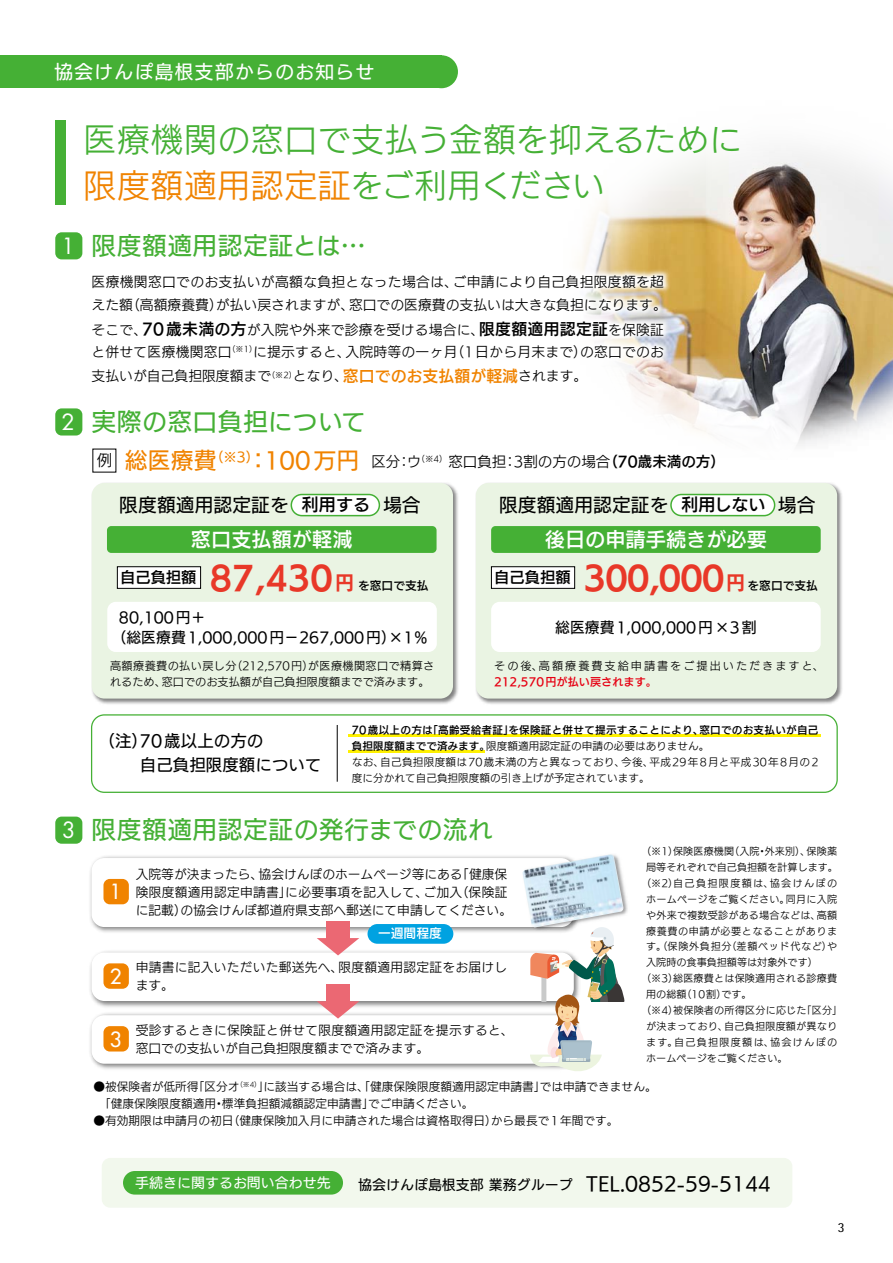
<style>
.page{position:relative;width:893px;height:1263px;background:#fff}
.page>*{position:absolute;margin:0;border:0;box-sizing:border-box;transform-origin:0 0}
.t1{font:33px/46.8px "UD Kakugo Small Pr 6 R";letter-spacing:.015em;color:#45b035}
.t2{font:31.95px "UD Kakugo Small Pr 6 B";letter-spacing:-.025em;color:#e83828}
.t3{font:24.9px "UD Kakugo Small Pr 6 M";letter-spacing:.015em;color:#45b035}
.t4{font:22.95px "UD Kakugo Small Pr 6 M";color:#f08300}
.t5{font:21.75px "Futura";color:#fff}
.t6{font:20.4px "Futura";color:#fff}
.t7{font:20.25px "UD Kakugo Small Pr 6 DB";color:#fff}
.t8{font:19.2px "UD Kakugo Small Pr 6 M";color:#000}
.t9{font:19.2px "UD Kakugo Small Pr 6 M";letter-spacing:.05em;color:#fff}
.t10{font:18.9px "UD Kakugo Small Pr 6 M";color:#000}
.t11{font:17.25px "UD Kakugo Small Pr 6 DB";color:#000}
.t12{font:16.5px/24.3px "UD Kakugo Small Pr 6 M";color:#000}
.t13{font:14.85px/20.4px "UD Kakugo Small Pr 6 M";color:#000}
.t14{font:14.55px "UD Kakugo Small Pr 6 R";color:#000}
.t15{font:13.95px "UD Kakugo Small Pr 6 M";color:#fff}
.t16{font:13.8px/23.9px "UD Kakugo Small Pr 6 R";letter-spacing:.015em;color:#000}
.t17{font:13.8px "Rotis Semi Sans";color:#000}
.t18{font:12.75px/18.1px "UD Kakugo Small Pr 6 R";color:#000}
.t19{font:12.75px/18.1px "UD Kakugo Small Pr 6 R";letter-spacing:.02em;color:#000}
.t20{font:12.75px "UD Kakugo Small Pr 6 DB";color:#fff}
.t21{font:11.7px/17px "UD Kakugo Small Pr 6 R";color:#000}
.t22{font:11.1px/15.9px "UD Kakugo Small Pr 6 R";color:#000}
.t23{font:11.1px "UD Kakugo Small Pr 6 R";letter-spacing:.175em;color:#000}
.t24{font:11.1px "UD Kakugo Small Pr 6 DB";color:#e60012}
.t25{font:10.65px/15.9px "UD Kakugo Small Pr 6 R";color:#000}
.t26{font:10.65px "UD Kakugo Small Pr 6 DB";letter-spacing:.02em;color:#000}
.t27{font:10.05px "UD Kakugo Small Pr 6 R";letter-spacing:.02em;color:#000}
.t28{font:10.05px "UD Kakugo Small Pr 6 R";color:#000}
.t29{font:10.05px "UD Kakugo Small Pr 6 R";letter-spacing:.065em;color:#000}
.t30{font:10.05px "UD Kakugo Small Pr 6 R";letter-spacing:.135em;color:#000}
.t31{font:10.05px "UD Kakugo Small Pr 6 R";letter-spacing:.055em;color:#000}
.t32{font:10.05px "UD Kakugo Small Pr 6 R";letter-spacing:.125em;color:#000}
.s1{color:#f08300}
.s2{font-family:"UD Kakugo Small Pr 6 DB";font-size:15.9px}
.s3{font-family:"UD Kakugo Small Pr 6 DB";font-size:15.9px;color:#f08300}
.s4{font-family:"Futura";font-size:21.75px;color:#fff}
.s5{font-family:"UD Kakugo Small Pr 6 R";font-size:15.45px;color:#000}
.s6{font-family:"UD Kakugo Small Pr 6 DB"}
.s7{font-family:"UD Kakugo Small Pr 6 M";font-size:18.9px}
.s8{font-size:19.2px}
.s9{font-family:"UD Kakugo Small Pr 6 DB";font-size:11.7px;color:#000}
.s10{font-size:13.95px}
</style>
<div class="page">
<img style="left:595px;top:150px;width:298px;height:296px">
<img style="left:91px;top:483px;width:367px;height:221px">
<div style="left:92px;top:483px;width:361px;height:215px;background:#eaf4e3;border-radius:13px"></div>
<img style="left:475px;top:483px;width:367px;height:221px">
<div style="left:476px;top:483px;width:361px;height:215px;background:#eaf4e3;border-radius:13px"></div>
<img style="left:90px;top:856px;width:382px;height:80px">
<div style="left:92px;top:858px;width:482px;height:69px;background:#fff;border-radius:13px"></div>
<img style="left:90px;top:951px;width:440px;height:118px">
<div style="left:92px;top:952px;width:482px;height:49px;background:#fff;border-radius:13px"></div>
<div style="left:92px;top:1015px;width:482px;height:49px;background:#fff;border-radius:13px"></div>
<hr style="left:349px;top:734px;width:472px;height:3px;background:#fff100">
<hr style="left:349px;top:750px;width:136px;height:2px;background:#fff100">
<img style="left:472px;top:856px;width:156px;height:97px">
<img style="left:522px;top:854px;width:102px;height:74px">
<div style="left:0;top:55px;width:441px;height:33px;background:#45b035"></div>
<div style="left:425px;top:55px;width:33px;height:33px;background:#45b035;border-radius:50%"></div>
<img style="left:55px;top:217px;width:667px;height:229px">
<div style="left:55px;top:408px;width:27px;height:27px;background:#45b035;border-radius:6px"></div>
<div style="left:55px;top:817px;width:27px;height:27px;background:#45b035;border-radius:6px"></div>
<div style="left:103px;top:879px;width:26px;height:25px;background:#f08300;border-radius:6px"></div>
<div style="left:103px;top:963px;width:26px;height:26px;background:#f08300;border-radius:6px"></div>
<div style="left:103px;top:1026px;width:26px;height:25px;background:#f08300;border-radius:6px"></div>
<div style="left:291px;top:494px;width:88px;height:22px;background:#fff;border-radius:11px"></div>
<div style="left:291px;top:494px;width:89px;height:22px;border:2px solid #45b035;border-radius:11px"></div>
<div style="left:117px;top:567px;width:84px;height:21px;background:#fff"></div>
<div style="left:117px;top:566px;width:84px;height:22px;border:1px solid #000"></div>
<div style="left:107px;top:602px;width:330px;height:50px;background:#fff;border-radius:9px"></div>
<div style="left:107px;top:526px;width:330px;height:27px;background:#45b035;border-radius:4px"></div>
<div style="left:671px;top:494px;width:104px;height:22px;background:#fff;border-radius:11px"></div>
<div style="left:670px;top:494px;width:105px;height:22px;border:2px solid #45b035;border-radius:11px"></div>
<div style="left:491px;top:567px;width:84px;height:21px;background:#fff"></div>
<div style="left:491px;top:566px;width:84px;height:22px;border:1px solid #000"></div>
<div style="left:491px;top:526px;width:330px;height:27px;background:#45b035;border-radius:4px"></div>
<div style="left:491px;top:602px;width:330px;height:50px;background:#fff;border-radius:9px"></div>
<div style="left:91px;top:714px;width:747px;height:79px;border:1px solid #45b035;border-radius:13px"></div>
<hr style="left:337px;top:725px;width:1px;height:57px;background:#000">
<svg style="left:530px;top:927px;width:94px;height:144px"></svg>
<div style="left:326px;top:922px;width:24px;height:21px;background:#eb6873"></div>
<svg style="left:317px;top:938px;width:42px;height:17px"></svg>
<div style="left:326px;top:985px;width:24px;height:21px;background:#eb6873"></div>
<svg style="left:317px;top:1001px;width:42px;height:17px"></svg>
<div style="left:367px;top:924px;width:86px;height:20px;background:#00a2e1;border-radius:10px"></div>
<div style="left:102px;top:1158px;width:690px;height:50px;background:#f2f8ed;border-radius:9px"></div>
<div style="left:123px;top:1171px;width:220px;height:23px;background:#45b035;border-radius:12px"></div>
<div style="left:55px;top:121px;width:10px;height:84px;background:#45b035"></div>
<h3 class="t9" style="left:54px;top:61px;width:322px">協会けんぽ島根支部からのお知らせ</h3>
<h3 class="t5" style="left:62px;top:231px;width:15px">1</h3>
<h1 class="t1" style="left:84px;top:117px;width:660px">医療機関の窓口で支払う金額を抑えるために<span class="s1">限度額適用認定証</span>をご利用ください</h1>
<h3 class="t3" style="left:92px;top:232px;width:275px">限度額適用認定証とは…</h3>
<p class="t16" style="left:92px;top:270px;width:577px">医療機関窓口でのお支払いが高額な負担となった場合は、ご申請により自己負担限度額を超えた額（高額療養費）が払い戻されますが、窓口での医療費の支払いは大きな負担になります。そこで、<span class="s2">70歳未満の方</span>が入院や外来で診療を受ける場合に、<span class="s2">限度額適用認定証</span>を保険証</p>
<p class="t16" style="left:92px;top:340px;width:574px;line-height:24.5px">と併せて医療機関窓口<sup>（※1）</sup>に提示すると、入院時等の一ヶ月（1日から月末まで）の窓口でのお支払いが自己負担限度額まで<sup>（※2）</sup>となり、<span class="s3">窓口でのお支払額が軽減</span>されます。</p>
<h3 class="t3" style="left:62px;top:408px;width:306px"><span class="s4">2</span> 実際の窓口負担について</h3>
<h3 class="t4" style="left:97px;top:448px;width:264px"><span class="s5">例</span> 総医療費<sup>（※3）</sup>：100万円</h3>
<h3 class="t10" style="left:119px;top:495px;width:303px">限度額適用認定証を　　　　　場合</h3>
<p class="t14" style="left:371px;top:453px;width:355px">区分：ウ<sup>（※4）</sup>窓口負担：3割の方の場合<span class="s6">（70歳未満の方）</span></p>
<h3 class="t10" style="left:499px;top:495px;width:265px">限度額適用認定証を　　　　　</h3>
<p class="t11" style="left:681px;top:495px;width:136px">利用しない <span class="s7">場合</span></p>
<p class="t11" style="left:302px;top:495px;width:70px">利用する</p>
<h3 class="t7" style="left:191px;top:528px;width:163px">窓口支払額が軽減</h3>
<h3 class="t7" style="left:545px;top:528px;width:224px">後日の申請手続きが必要</h3>
<h2 class="t2" style="left:120px;top:560px;width:310px"><sup>自己負担額</sup> 87,430<span class="s8">円</span><span class="s9">を窓口で支払</span></h2>
<p class="t13" style="left:111px;top:607px;width:318px;text-indent:7px">80,100円＋<br>（総医療費1,000,000円－267,000円）×1％</p>
<h2 class="t2" style="left:494px;top:560px;width:325px"><sup>自己負担額</sup> 300,000<span class="s8">円</span><span class="s9">を窓口で支払</span></h2>
<p class="t13" style="left:555px;top:618px;width:203px">総医療費1,000,000円×3割</p>
<p class="t22" style="left:110px;top:658px;width:326px">高額療養費の払い戻し分（212,570円）が医療機関窓口で精算されるため、窓口でのお支払額が自己負担限度額までで済みます。</p>
<p class="t23" style="left:494px;top:660px;width:331px">その後、高額療養費支給申請書をご提出いただきますと、</p>
<p class="t24" style="left:494px;top:676px;width:164px">212,570円が払い戻されます。</p>
<h3 class="t5" style="left:62px;top:815px;width:15px">3</h3>
<p class="t12" style="left:107px;top:729px;width:216px;text-indent:-8px">（注）70歳以上の方の<br>　　自己負担限度額について</p>
<p class="t26" style="left:352px;top:724px;width:468px">70歳以上の方は「高齢受給者証」を保険証と併せて提示することにより、窓口でのお支払いが自己</p>
<p class="t25" style="left:352px;top:739px;width:468px"><span class="s6">負担限度額までで済みます。</span>限度額適用認定証の申請の必要はありません。<br>なお、自己負担限度額は70歳未満の方と異なっており、今後、平成29年8月と平成30年8月の2度に分かれて自己負担限度額の引き上げが予定されています。</p>
<h3 class="t3" style="left:92px;top:816px;width:403px">限度額適用認定証の発行までの流れ</h3>
<h3 class="t6" style="left:110px;top:878px;width:13px">1</h3>
<h3 class="t6" style="left:110px;top:963px;width:13px">2</h3>
<h3 class="t6" style="left:110px;top:1026px;width:13px">3</h3>
<p class="t18" style="left:136px;top:865px;width:378px">入院等が決まったら、協会けんぽのホームページ等にある「健康保険限度額適用認定申請書」に必要事項を記入して、ご加入（保険証に記載）の協会けんぽ都道府県支部へ郵送にて申請してください。</p>
<p class="t20" style="left:378px;top:926px;width:65px">一週間程度</p>
<p class="t19" style="left:136px;top:959px;width:373px">申請書に記入いただいた郵送先へ、限度額適用認定証をお届けします。</p>
<p class="t19" style="left:136px;top:1021px;width:379px">受診するときに保険証と併せて限度額適用認定証を提示すると、窓口での支払いが自己負担限度額までで済みます。</p>
<p class="t27" style="left:641px;top:845px;width:198px">（※1）保険医療機関（入院・外来別）、保険薬</p>
<p class="t28" style="left:646px;top:861px;width:193px">局等それぞれで自己負担額を計算します。</p>
<p class="t30" style="left:641px;top:877px;width:198px">（※2）自己負担限度額は、協会けんぽの</p>
<p class="t27" style="left:646px;top:893px;width:192px">ホームページをご覧ください。同月に入院</p>
<p class="t27" style="left:646px;top:909px;width:192px">や外来で複数受診がある場合などは、高額</p>
<p class="t31" style="left:646px;top:925px;width:192px">療養費の申請が必要となることがありま</p>
<p class="t29" style="left:646px;top:941px;width:192px">す。（保険外負担分（差額ベッド代など）や</p>
<p class="t28" style="left:646px;top:957px;width:173px">入院時の食事負担額等は対象外です）</p>
<p class="t27" style="left:641px;top:973px;width:197px">（※3）総医療費とは保険適用される診療費</p>
<p class="t28" style="left:646px;top:989px;width:107px">用の総額（10割）です。</p>
<p class="t27" style="left:641px;top:1005px;width:203px">（※4）被保険者の所得区分に応じた「区分」</p>
<p class="t27" style="left:646px;top:1021px;width:192px">が決まっており、自己負担限度額が異なり</p>
<p class="t32" style="left:646px;top:1037px;width:192px">ます。自己負担限度額は、協会けんぽの</p>
<p class="t28" style="left:646px;top:1053px;width:143px">ホームページをご覧ください。</p>
<p class="t21" style="left:93px;top:1078px;width:565px">●被保険者が低所得「区分オ<sup>（※4）</sup>」に該当する場合は、「健康保険限度額適用認定申請書」では申請できません。　「健康保険限度額適用・標準負担額減額認定申請書」でご申請ください。</p>
<p class="t21" style="left:93px;top:1112px;width:527px">●有効期限は申請月の初日（健康保険加入月に申請された場合は資格取得日）から最長で1年間です。</p>
<p class="t15" style="left:135px;top:1175px;width:197px">手続きに関するお問い合わせ先</p>
<h3 class="t8" style="left:358px;top:1173px;width:414px"><span class="s10">協会けんぽ島根支部 業務グループ</span> TEL.0852-59-5144</h3>
<p class="t17" style="left:838px;top:1219px;width:8px">3</p>
</div>
